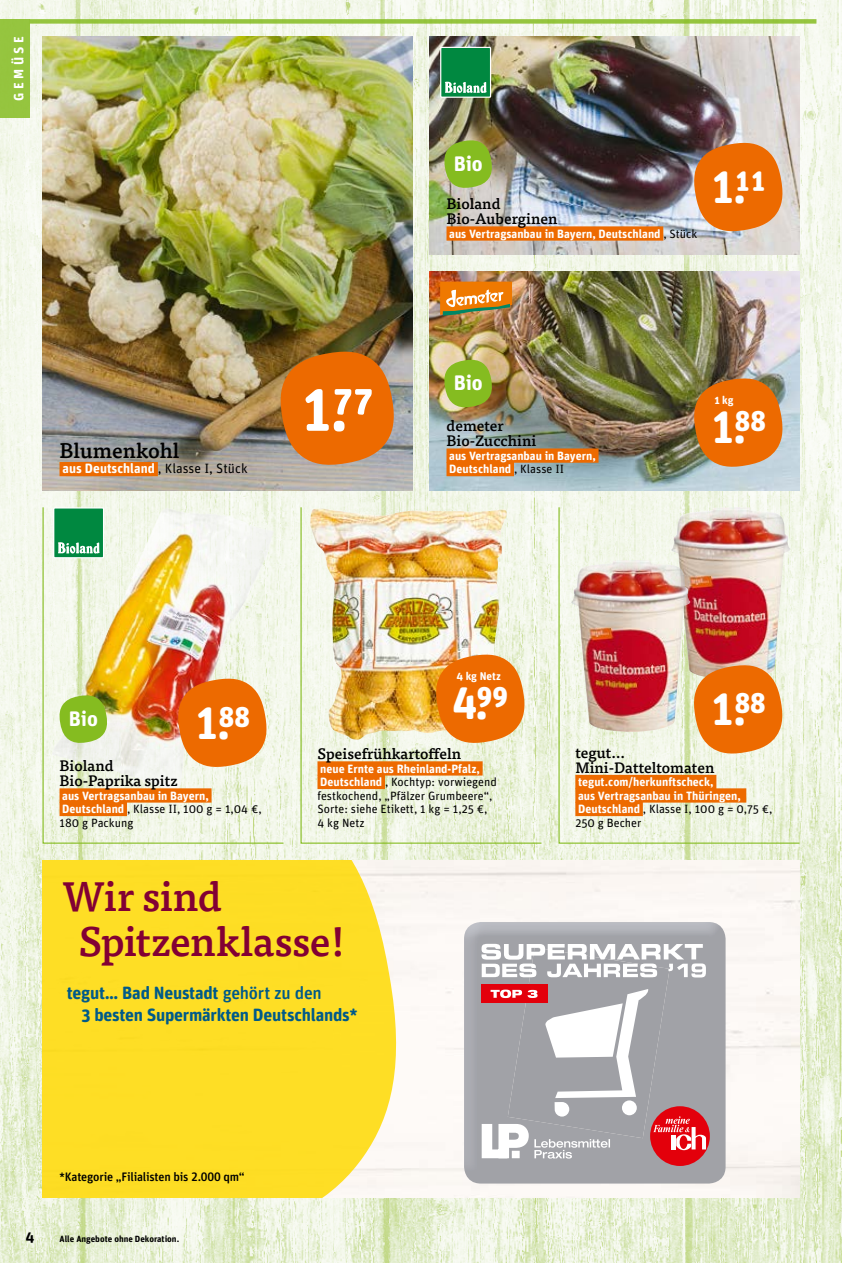
<style>
.page{position:relative;width:842px;height:1263px;background:#fff}
.page>*{position:absolute;margin:0;border:0;box-sizing:border-box;transform-origin:0 0}
.t1{font:60px "tegut Preise";color:#fff}
.t2{font:45.6px "tegut Preise";color:#fff}
.t3{font:500 40.95px/45px "Tisa OT";letter-spacing:-.015em;color:#820034}
.t4{font:500 21px "Tisa OT";color:#000}
.t5{font:700 21px "Unit Rounded OT";letter-spacing:-.005em;color:#fff}
.t6{font:700 17.7px/21.9px "Unit Rounded OT";letter-spacing:-.015em;color:#005a89}
.t7{font:500 15px/15px "Tisa OT";color:#000}
.t8{font:700 15px "Unit Rounded OT";color:#000}
.t9{font:700 13.5px "Unit Rounded OT";color:#fff}
.t10{font:500 12.3px "Unit Rounded OT";letter-spacing:-.015em;color:#000}
.t11{font:700 12px/13.5px "Unit Rounded OT";color:#fff}
.t12{font:12px/13.5px "Unit Rounded OT";color:#000}
.t13{font:700 11.25px "Unit Rounded OT";color:#fff}
.t14{font:700 9px "Unit Rounded OT";color:#000}
.s1{font-weight:400;color:#000}
.s2{font-weight:700;color:#fff}
.s3{font-weight:500}
</style>
<div class="page">
<img style="left:0;top:0;width:842px;height:1263px">
<div style="left:0;top:19px;width:30px;height:99px;background:#95c53e"></div>
<div style="left:30px;top:19px;width:786px;height:5px;background:#95c53f"></div>
<img style="left:429px;top:36px;width:370px;height:219px">
<svg style="left:443px;top:139px;width:50px;height:50px;background:#90b63c"></svg>
<svg style="left:692px;top:141px;width:92px;height:92px;background:#e17e2f"></svg>
<div style="left:446px;top:226px;width:217px;height:15px;background:#ed6a00"></div>
<img style="left:429px;top:272px;width:370px;height:218px">
<svg style="left:443px;top:359px;width:50px;height:49px;background:#96b838"></svg>
<svg style="left:692px;top:377px;width:92px;height:91px;background:#d5731e"></svg>
<div style="left:446px;top:448px;width:152px;height:15px;background:#ed6a00"></div>
<div style="left:446px;top:462px;width:68px;height:14px;background:#ed6a00"></div>
<img style="left:43px;top:36px;width:369px;height:454px">
<svg style="left:278px;top:349px;width:118px;height:118px;background:#d6711d"></svg>
<div style="left:60px;top:462px;width:98px;height:14px;background:#ed6a00"></div>
<svg style="left:440px;top:47px;width:51px;height:51px"></svg>
<div style="left:441px;top:48px;width:49px;height:49px;background:#008840"></div>
<svg style="left:445px;top:81px;width:42px;height:12px"></svg>
<svg style="left:440px;top:282px;width:72px;height:34px;background:#d58e37"></svg>
<div style="left:397px;top:861px;width:402px;height:336px;background:#fcf8f5"></div>
<img style="left:464px;top:922px;width:262px;height:261px">
<div style="left:650px;top:1106px;width:60px;height:60px;background:#e3000b;border-radius:50%"></div>
<div style="left:508px;top:977px;width:162px;height:12px;background:#9fa0a5"></div>
<svg style="left:481px;top:944px;width:225px;height:33px"></svg>
<div style="left:481px;top:984px;width:67px;height:19px;background:#e3000b"></div>
<svg style="left:482px;top:989px;width:224px;height:169px"></svg>
<div style="left:43px;top:861px;width:354px;height:336px;background:#fede25"></div>
<img style="left:42px;top:506px;width:243px;height:338px">
<img style="left:300px;top:506px;width:243px;height:338px">
<img style="left:558px;top:506px;width:242px;height:338px">
<p class="t9" style="left:11px;top:101px;width:66px;rotate:-90deg">GEMÜSE</p>
<h3 class="t4" style="left:60px;top:438px;width:121px">Blumenkohl</h3>
<p class="t9" style="left:63px;top:460px;width:187px">aus Deutschland <span class="s1">, Klasse I, Stück</span></p>
<h1 class="t1" style="left:301px;top:375px;width:74px">1.77</h1>
<h3 class="t5" style="left:454px;top:151px;width:31px">Bio</h3>
<p class="t7" style="left:446px;top:197px;width:56px">Bioland</p>
<p class="t7" style="left:446px;top:212px;width:113px">Bio-Auberginen</p>
<p class="t11" style="left:449px;top:227px;width:250px">aus Vertragsanbau in Bayern, Deutschland <span class="s1">, Stück</span></p>
<h2 class="t2" style="left:711px;top:160px;width:57px">1.11</h2>
<h3 class="t5" style="left:454px;top:370px;width:31px">Bio</h3>
<p class="t7" style="left:446px;top:419px;width:91px">demeter<br>Bio-Zucchini</p>
<p class="t11" style="left:449px;top:449px;width:148px">aus Vertragsanbau in Bayern,<br>Deutschland <span class="s1">, Klasse II</span></p>
<p class="t13" style="left:714px;top:393px;width:21px">1 kg</p>
<h2 class="t2" style="left:711px;top:400px;width:57px">1.88</h2>
<h3 class="t5" style="left:69px;top:706px;width:31px">Bio</h3>
<h2 class="t2" style="left:195px;top:696px;width:57px">1.88</h2>
<p class="t7" style="left:60px;top:759px;width:120px">Bioland<br>Bio-Paprika spitz</p>
<p class="t11" style="left:60px;top:789px;width:204px">aus Vertragsanbau in Bayern,<br>Deutschland <span class="s1">, Klasse II, 100 g = 1,04 €,<br>180 g Packung</span></p>
<p class="t13" style="left:456px;top:669px;width:46px">4 kg Netz</p>
<h2 class="t2" style="left:453px;top:676px;width:57px">4.99</h2>
<p class="t7" style="left:317px;top:747px;width:145px">Speisefrühkartoffeln</p>
<p class="t12" style="left:317px;top:762px;width:181px"><span class="s2">neue Ernte aus Rheinland-Pfalz,<br>Deutschland</span> , Kochtyp: vorwiegend festkochend, „Pfälzer Grumbeere“,<br>Sorte: siehe Etikett, 1 kg = 1,25 €,<br>4 kg Netz</p>
<h3 class="t3" style="left:79px;top:875px;width:268px;text-indent:-17px">Wir sind<br>Spitzenklasse!</h3>
<h3 class="t6" style="left:82px;top:982px;width:278px;text-indent:-15px">tegut… Bad Neustadt <span class="s3">gehört zu den<br></span>3 besten Supermärkten Deutschlands*</h3>
<p class="t8" style="left:26px;top:1227px;width:11px">4</p>
<p class="t10" style="left:59px;top:1170px;width:187px">*Kategorie „Filialisten bis 2.000 qm“</p>
<p class="t14" style="left:60px;top:1233px;width:121px">Alle Angebote ohne Dekoration.</p>
<h2 class="t2" style="left:711px;top:683px;width:57px">1.88</h2>
<p class="t7" style="left:575px;top:745px;width:141px">tegut…<br>Mini-Datteltomaten</p>
<p class="t11" style="left:575px;top:775px;width:199px">tegut.com/herkunftscheck,<br>aus Vertragsanbau in Thüringen,<br>Deutschland <span class="s1">, Klasse I, 100 g = 0,75 €,<br>250 g Becher</span></p>
</div>
